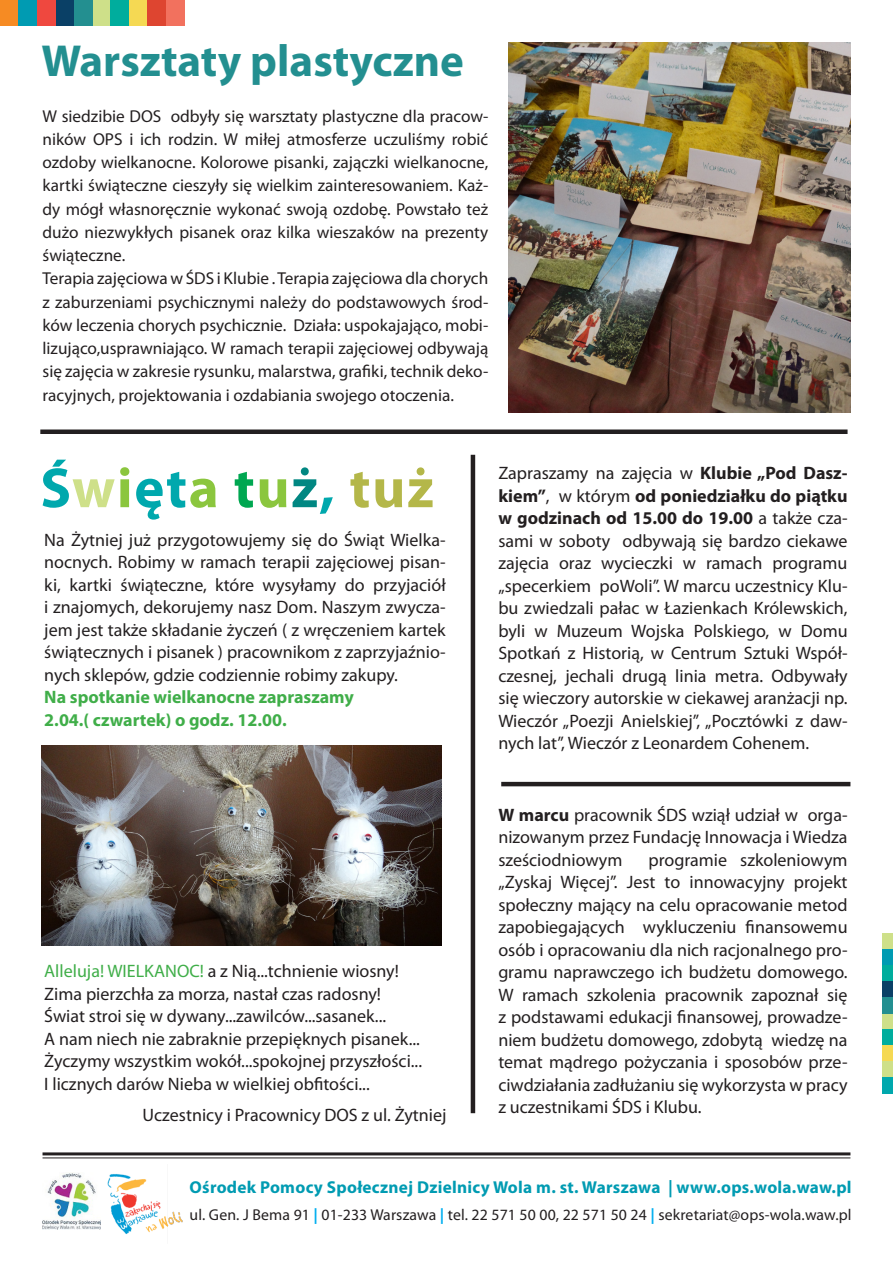
<style>
.page{position:relative;width:893px;height:1263px;background:#fff}
.page>*{position:absolute;margin:0;border:0;box-sizing:border-box;transform-origin:0 0}
.t1{font:700 57px "Myriad Pro";letter-spacing:.03em;color:#00a8ad}
.t2{font:700 45px "Myriad Pro";color:#238f90}
.t3{font:18px/22.5px "Myriad Pro";color:#231f20;text-align:justify}
.t4{font:700 18px/22.5px "Myriad Pro";color:#40ae49}
.t5{font:17.25px/23.2px "Myriad Pro";color:#231f20;text-align:justify}
.t6{font:700 17.25px "Myriad Pro";letter-spacing:.015em;color:#009bb2}
.t7{font:15.75px "Myriad Pro";letter-spacing:.01em;color:#231f20}
.s1{color:#cee089}
.s2{color:#8bc63e}
.s3{color:#00a751}
.s4{color:#018782}
.s5{color:#b4b749}
.s6{color:#40ae49}
.s7{font-weight:700}
.s8{font-weight:700;color:#00aeef}
</style>
<div class="page">
<hr style="left:43px;top:1152px;width:807px;height:3px;background:#231f20">
<hr style="left:43px;top:1157px;width:807px;height:1px;background:#231f20">
<img style="left:43px;top:1173px;width:57px;height:56px">
<img style="left:107px;top:1174px;width:76px;height:60px">
<div style="left:0;top:0;width:19px;height:26px;background:#f68b23"></div>
<div style="left:19px;top:0;width:18px;height:26px;background:#009bb2"></div>
<div style="left:37px;top:0;width:19px;height:26px;background:#ef483f"></div>
<div style="left:56px;top:0;width:18px;height:26px;background:#0a4066"></div>
<div style="left:74px;top:0;width:19px;height:26px;background:#238f90"></div>
<div style="left:93px;top:0;width:19px;height:26px;background:#cee089"></div>
<div style="left:110px;top:0;width:19px;height:26px;background:#00ad9d"></div>
<div style="left:129px;top:0;width:19px;height:26px;background:#f5d953"></div>
<div style="left:148px;top:0;width:18px;height:26px;background:#de4530"></div>
<div style="left:166px;top:0;width:19px;height:26px;background:#f2715e"></div>
<div style="left:882px;top:933px;width:11px;height:16px;background:#cee089"></div>
<div style="left:882px;top:949px;width:11px;height:16px;background:#009bb2"></div>
<div style="left:882px;top:965px;width:11px;height:16px;background:#00ad9d"></div>
<div style="left:882px;top:981px;width:11px;height:17px;background:#0a4066"></div>
<div style="left:882px;top:998px;width:11px;height:16px;background:#238f90"></div>
<div style="left:882px;top:1014px;width:11px;height:16px;background:#cee089"></div>
<div style="left:882px;top:1029px;width:11px;height:16px;background:#00ad9d"></div>
<div style="left:882px;top:1045px;width:11px;height:16px;background:#f5d953"></div>
<div style="left:882px;top:1061px;width:11px;height:16px;background:#cee089"></div>
<div style="left:882px;top:1077px;width:11px;height:17px;background:#00a8ad"></div>
<div style="left:40px;top:429px;width:807px;height:5px;background:#231f20"></div>
<img style="left:508px;top:43px;width:342px;height:370px">
<hr style="left:471px;top:455px;width:4px;height:658px;background:#231f20">
<hr style="left:501px;top:782px;width:349px;height:4px;background:#231f20">
<img style="left:42px;top:745px;width:399px;height:200px">
<p class="t2" style="left:41px;top:32px;width:424px">Warsztaty plastyczne</p>
<p class="t5" style="left:43px;top:104px;width:447px">W siedzibie DOS odbyły się warsztaty plastyczne dla pracow&shy;ników OPS i ich rodzin. W miłej atmosferze uczuliśmy robić ozdoby wielkanocne. Kolorowe pisanki, zajączki wielkanocne, kartki świąteczne cieszyły się wielkim zainteresowaniem. Każ&shy;dy mógł własnoręcznie wykonać swoją ozdobę. Powstało też dużo niezwykłych pisanek oraz kilka wieszaków na prezenty świąteczne.</p>
<p class="t5" style="left:43px;top:267px;width:447px">Terapia zajęciowa w ŚDS i Klubie . Terapia zajęciowa dla chorych z zaburzeniami psychicznymi należy do podstawowych środ&shy;ków leczenia chorych psychicznie. Działa: uspokajająco, mobi&shy;lizująco,usprawniająco. W ramach terapii zajęciowej odbywają się zajęcia w zakresie rysunku, malarstwa, grafiki, technik deko&shy;racyjnych, projektowania i ozdabiania swojego otoczenia.</p>
<p class="t1" style="left:40px;top:451px;width:395px">Ś<span class="s1">w</span><span class="s2">i</span>ęt<span class="s2">a</span> <span class="s3">t</span><span class="s2">u</span><span class="s4">ż</span>, <span class="s5">tuż</span></p>
<p class="t3" style="left:44px;top:528px;width:403px">Na Żytniej już przygotowujemy się do Świąt Wielka&shy;nocnych. Robimy w ramach terapii zajęciowej pisan&shy;ki, kartki świąteczne, które wysyłamy do przyjaciół i znajomych, dekorujemy nasz Dom. Naszym zwycza&shy;jem jest także składanie życzeń ( z wręczeniem kartek świątecznych i pisanek ) pracownikom z zaprzyjaźnio&shy;nych sklepów, gdzie codziennie robimy zakupy.</p>
<p class="t4" style="left:44px;top:685px;width:311px">Na spotkanie wielkanocne zapraszamy<br>2.04.( czwartek) o godz. 12.00.</p>
<p class="t3" style="left:44px;top:960px;width:356px"><span class="s6">Alleluja! WIELKANOC!</span> a z Nią...tchnienie wiosny!</p>
<p class="t3" style="left:44px;top:982px;width:338px">Zima pierzchła za morza, nastał czas radosny!</p>
<p class="t3" style="left:44px;top:1005px;width:343px">Świat stroi się w dywany...zawilców...sasanek...</p>
<p class="t3" style="left:44px;top:1027px;width:377px">A nam niech nie zabraknie przepięknych pisanek...</p>
<p class="t3" style="left:44px;top:1050px;width:379px">Życzymy wszystkim wokół...spokojnej przyszłości...</p>
<p class="t3" style="left:44px;top:1072px;width:327px">I licznych darów Nieba w wielkiej obfitości...</p>
<p class="t3" style="left:143px;top:1103px;width:305px">Uczestnicy i Pracownicy DOS z ul. Żytniej</p>
<p class="t3" style="left:498px;top:462px;width:351px">Zapraszamy na zajęcia w <span class="s7">Klubie „Pod Dasz&shy;kiem”</span>, w którym <span class="s7">od poniedziałku do piątku w godzinach od 15.00 do 19.00</span> a także cza&shy;sami w soboty odbywają się bardzo ciekawe zajęcia oraz wycieczki w ramach programu „specerkiem poWoli”. W marcu uczestnicy Klu&shy;bu zwiedzali pałac w Łazienkach Królewskich, byli w Muzeum Wojska Polskiego, w Domu Spotkań z Historią, w Centrum Sztuki Współ&shy;czesnej, jechali drugą linia metra. Odbywały się wieczory autorskie w ciekawej aranżacji np.<br>Wieczór „Poezji Anielskiej”, „Pocztówki z daw&shy;nych lat”, Wieczór z Leonardem Cohenem.</p>
<p class="t3" style="left:498px;top:803px;width:351px"><span class="s7">W marcu</span> pracownik ŚDS wziął udział w orga&shy;nizowanym przez Fundację Innowacja i Wiedza sześciodniowym</p>
<p class="t3" style="left:498px;top:848px;width:351px;text-indent:150px">programie szkoleniowym „Zyskaj Więcej”. Jest to innowacyjny projekt społeczny mający na celu opracowanie metod zapobiegających wykluczeniu finansowemu osób i opracowaniu dla nich racjonalnego pro&shy;gramu naprawczego ich budżetu domowego.<br>W ramach szkolenia pracownik zapoznał się z podstawami edukacji finansowej, prowadze&shy;niem budżetu domowego, zdobytą wiedzę na temat mądrego pożyczania i sposobów prze&shy;ciwdziałania zadłużaniu się wykorzysta w pracy z uczestnikami ŚDS i Klubu.</p>
<p class="t6" style="left:190px;top:1176px;width:663px">Ośrodek Pomocy Społecznej Dzielnicy Wola m. st. Warszawa | www.ops.wola.waw.pl</p>
<p class="t7" style="left:190px;top:1205px;width:663px">ul. Gen. J Bema 91 <span class="s8">|</span> 01-233 Warszawa <span class="s8">|</span> tel. 22 571 50 00, 22 571 50 24 <span class="s8">|</span> sekretariat@ops-wola.waw.pl</p>
</div>
